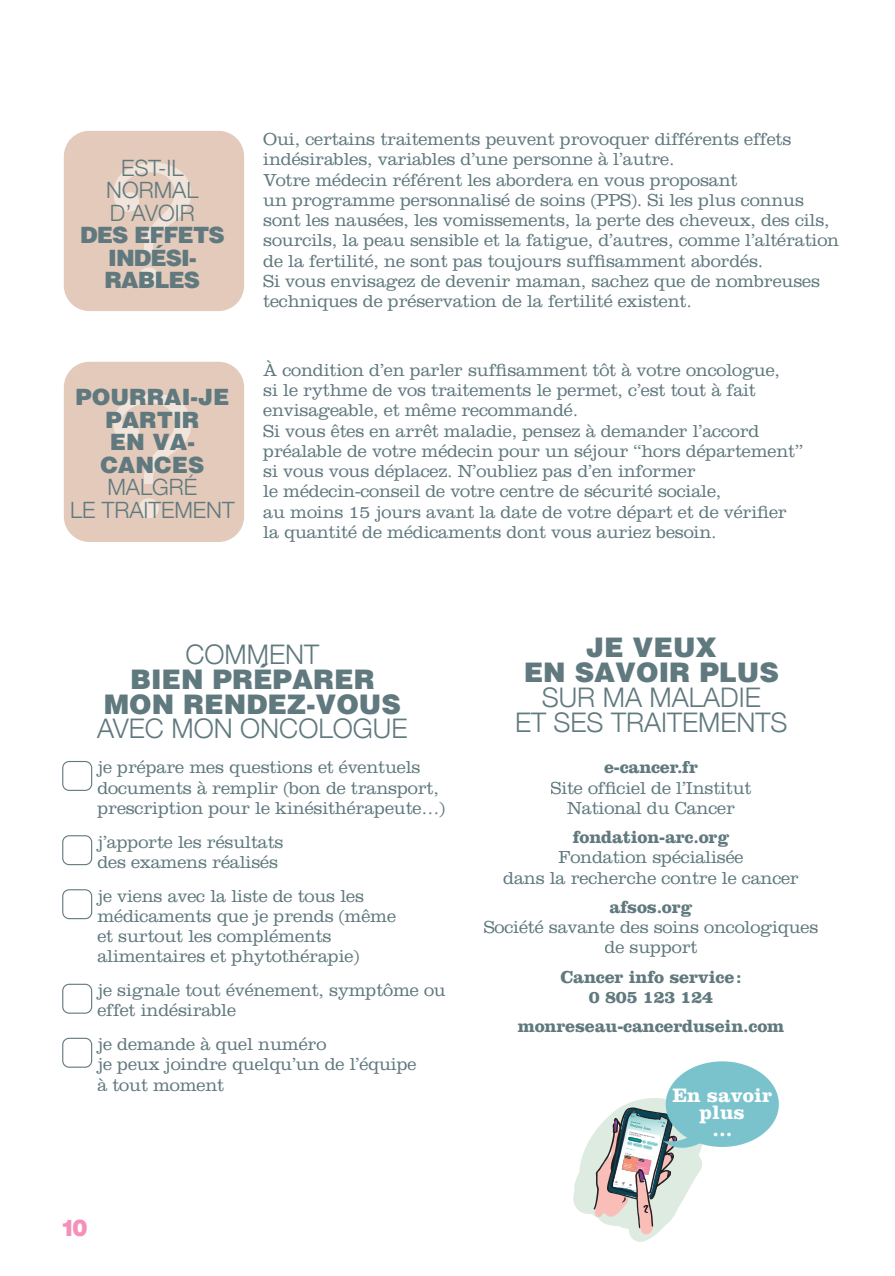
<style>
.page{position:relative;width:895px;height:1276px;background:#fff}
.page>*{position:absolute;margin:0;border:0;box-sizing:border-box;transform-origin:0 0}
.t1{font:300 178.65px "Clarendon";color:#f1e4da}
.t2{font:300 27px/24.8px "Helvetica Neue";color:#60797e;text-align:center}
.t3{font:900 27px/24.8px "Helvetica";color:#60797e;text-align:center}
.t4{font:300 22.5px/22.5px "Helvetica Neue";color:#60797e;text-align:center}
.t5{font:900 22.5px/22.5px "Helvetica";color:#60797e;text-align:center}
.t6{font:900 22.5px/22.5px "Helvetica";letter-spacing:-.04em;color:#60797e;text-align:center}
.t7{font:900 22.5px "Helvetica";color:#f391ba}
.t8{font:700 21.82px "Clarendon";color:#fff}
.t9{font:700 20.25px/17.1px "Clarendon";color:#fff;text-align:center}
.t10{font:300 18px/20.2px "Clarendon";letter-spacing:-.01em;color:#60797e}
.t11{font:700 18px/20.2px "Clarendon";letter-spacing:-.01em;color:#60797e;text-align:center}
</style>
<div class="page">
<div style="left:64px;top:131px;width:180px;height:180px;background:#e3cabb;border-radius:26px"></div>
<div style="left:64px;top:362px;width:180px;height:180px;background:#e3cabb;border-radius:26px"></div>
<div style="left:665px;top:1061px;width:113px;height:86px;background:#7ac3cc;border-radius:50%"></div>
<svg style="left:573px;top:1098px;width:160px;height:144px"></svg>
<svg style="left:62px;top:761px;width:30px;height:30px"></svg>
<svg style="left:62px;top:835px;width:30px;height:30px"></svg>
<svg style="left:62px;top:889px;width:30px;height:30px"></svg>
<svg style="left:62px;top:984px;width:30px;height:30px"></svg>
<svg style="left:62px;top:1038px;width:30px;height:30px"></svg>
<p class="t4" style="left:106px;top:156px;width:94px">EST-IL<br>NORMAL<br>D’AVOIR</p>
<p class="t6" style="left:80px;top:223px;width:146px">DES EFFETS<br>INDÉSI-<br>RABLES</p>
<h1 class="t1" style="left:108px;top:161px;width:91px">?</h1>
<p class="t5" style="left:75px;top:385px;width:155px">POURRAI-JE<br>PARTIR<br>EN VA-<br>CANCES</p>
<p class="t4" style="left:70px;top:476px;width:166px">MALGRÉ<br>LE TRAITEMENT</p>
<h1 class="t1" style="left:108px;top:392px;width:91px">?</h1>
<p class="t10" style="left:263px;top:131px;width:577px">Oui, certains traitements peuvent provoquer différents effets indésirables, variables d’une personne à l’autre.<br>Votre médecin référent les abordera en vous proposant<br>un programme personnalisé de soins (PPS). Si les plus connus sont les nausées, les vomissements, la perte des cheveux, des cils, sourcils, la peau sensible et la fatigue, d’autres, comme l’altération de la fertilité, ne sont pas toujours suffisamment abordés.<br>Si vous envisagez de devenir maman, sachez que de nombreuses techniques de préservation de la fertilité existent.</p>
<p class="t10" style="left:263px;top:361px;width:541px">À condition d’en parler suffisamment tôt à votre oncologue,<br>si le rythme de vos traitements le permet, c’est tout à fait envisageable, et même recommandé.<br>Si vous êtes en arrêt maladie, pensez à demander l’accord préalable de votre médecin pour un séjour “hors département” si vous vous déplacez. N’oubliez pas d’en informer<br>le médecin-conseil de votre centre de sécurité sociale,<br>au moins 15 jours avant la date de votre départ et de vérifier la quantité de médicaments dont vous auriez besoin.</p>
<h2 class="t2" style="left:185px;top:641px;width:135px">COMMENT</h2>
<h2 class="t3" style="left:104px;top:666px;width:298px">BIEN PRÉPARER<br>MON RENDEZ-VOUS</h2>
<h2 class="t2" style="left:97px;top:716px;width:311px">AVEC MON ONCOLOGUE</h2>
<p class="t10" style="left:97px;top:759px;width:349px">je prépare mes questions et éventuels documents à remplir (bon de transport, prescription pour le kinésithérapeute…)</p>
<p class="t10" style="left:97px;top:833px;width:188px">j’apporte les résultats des examens réalisés</p>
<p class="t10" style="left:97px;top:887px;width:300px">je viens avec la liste de tous les médicaments que je prends (même et surtout les compléments alimentaires et phytothérapie)</p>
<p class="t10" style="left:97px;top:982px;width:350px">je signale tout événement, symptôme ou effet indésirable</p>
<p class="t10" style="left:97px;top:1036px;width:320px">je demande à quel numéro<br>je peux joindre quelqu’un de l’équipe à tout moment</p>
<p class="t7" style="left:62px;top:1213px;width:27px">10</p>
<h2 class="t3" style="left:523px;top:634px;width:256px">JE VEUX<br>EN SAVOIR PLUS</h2>
<h2 class="t2" style="left:515px;top:684px;width:274px">SUR MA MALADIE<br>ET SES TRAITEMENTS</h2>
<p class="t11" style="left:603px;top:759px;width:96px">e-cancer.fr</p>
<p class="t10" style="left:550px;top:779px;width:202px;text-align:center">Site officiel de l’Institut<br>National du Cancer</p>
<p class="t11" style="left:572px;top:828px;width:158px">fondation-arc.org</p>
<p class="t10" style="left:503px;top:849px;width:297px;text-align:center">Fondation spécialisée<br>dans la recherche contre le cancer</p>
<p class="t11" style="left:609px;top:898px;width:85px">afsos.org</p>
<p class="t10" style="left:483px;top:919px;width:336px;text-align:center">Société savante des soins oncologiques de support</p>
<p class="t11" style="left:560px;top:968px;width:183px">Cancer info service:<br>0 805 123 124</p>
<p class="t11" style="left:518px;top:1017px;width:268px">monreseau-cancerdusein.com</p>
<p class="t9" style="left:672px;top:1088px;width:101px">En savoir plus</p>
<p class="t8" style="left:712px;top:1121px;width:21px">...</p>
</div>
